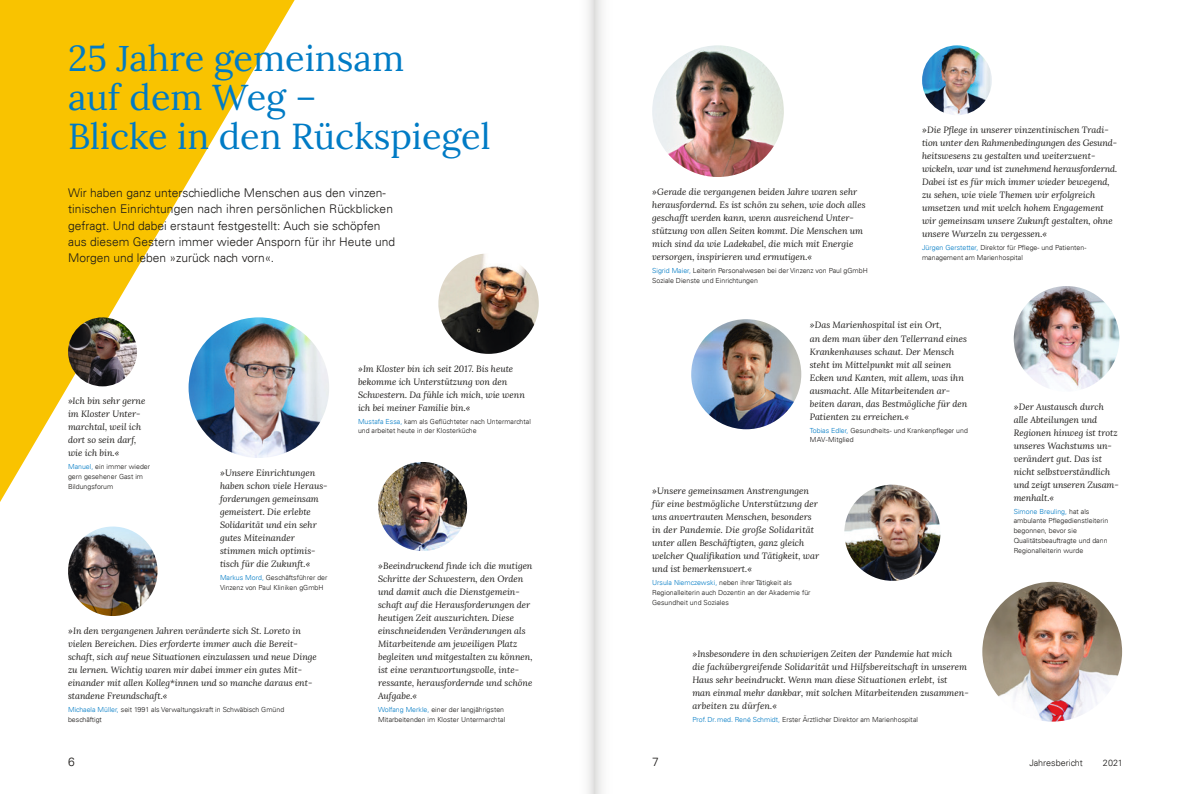
<style>
.page{position:relative;width:1191px;height:794px;background:#fff}
.page>*{position:absolute;margin:0;border:0;box-sizing:border-box;transform-origin:0 0}
.t1{font:36px/39px "Lora";color:#007bc5}
.t2{font:300 12px/16.2px "Univers LT";color:#1b1917}
.t3{font:italic 9px/13px "Lora";color:#1b1917}
.t4{font:300 9px "Univers LT";color:#1b1917}
.t5{font:300 7px/9.8px "Univers LT";color:#1b1917}
.s1{color:#007bc5}
</style>
<div class="page">
<svg style="left:0;top:0;width:382px;height:525px"></svg>
<img style="left:189px;top:317px;width:140px;height:141px;border-radius:70px">
<img style="left:378px;top:462px;width:89px;height:89px;border-radius:45px">
<img style="left:1013px;top:286px;width:106px;height:106px;border-radius:53px">
<img style="left:68px;top:317px;width:69px;height:69px;border-radius:34px">
<img style="left:438px;top:253px;width:101px;height:101px;border-radius:50px">
<img style="left:68px;top:526px;width:89px;height:90px;border-radius:45px">
<img style="left:691px;top:319px;width:110px;height:110px;border-radius:55px">
<img style="left:844px;top:484px;width:96px;height:97px;border-radius:48px">
<img style="left:982px;top:582px;width:140px;height:139px;border-radius:70px">
<img style="left:922px;top:45px;width:70px;height:70px;border-radius:35px">
<img style="left:652px;top:45px;width:132px;height:132px;border-radius:66px">
<svg style="left:588px;top:0;width:14px;height:794px"></svg>
<h1 class="t1" style="left:68px;top:36px;width:424px">25 Jahre gemeinsam<br>auf dem Weg –<br>Blicke in den Rückspiegel</h1>
<p class="t2" style="left:68px;top:185px;width:329px">Wir haben ganz unterschiedliche Menschen aus den vinzen&shy;tinischen Einrichtungen nach ihren persönlichen Rückblicken gefragt. Und dabei erstaunt festgestellt: Auch sie schöpfen aus diesem Gestern immer wieder Ansporn für ihr Heute und Morgen und leben »zurück nach vorn«.</p>
<p class="t3" style="left:68px;top:394px;width:79px">»Ich bin sehr gerne im Kloster Unter&shy;marchtal, weil ich dort so sein darf, wie ich bin.«</p>
<p class="t5" style="left:68px;top:462px;width:84px"><span class="s1">Manuel,</span> ein immer wieder gern gesehener Gast im<br>Bildungsforum</p>
<p class="t3" style="left:220px;top:466px;width:109px">»Unsere Einrichtungen haben schon viele Heraus&shy;forderungen gemeinsam gemeistert. Die erlebte<br>Solidarität und ein sehr gutes Miteinander stimmen mich optimis&shy;tisch für die Zukunft.«</p>
<p class="t5" style="left:220px;top:572px;width:109px"><span class="s1">Markus Mord,</span> Geschäftsführer der<br>Vinzenz von Paul Kliniken gGmbH</p>
<p class="t3" style="left:68px;top:624px;width:250px">»In den vergangenen Jahren veränderte sich St. Loreto in vielen Bereichen. Dies erforderte immer auch die Bereit&shy;schaft, sich auf neue Situationen einzulassen und neue Dinge zu lernen. Wichtig waren mir dabei immer ein gutes Mit&shy;einander mit allen Kolleg*innen und so manche daraus ent&shy;standene Freundschaft.«</p>
<p class="t5" style="left:68px;top:704px;width:218px"><span class="s1">Michaela Müller,</span> seit 1991 als Verwaltungskraft in Schwäbisch Gmünd beschäftigt</p>
<p class="t3" style="left:358px;top:362px;width:168px">»Im Kloster bin ich seit 2017. Bis heute bekomme ich Unterstützung von den Schwestern. Da fühle ich mich, wie wenn ich bei meiner Familie bin.«</p>
<p class="t5" style="left:358px;top:416px;width:174px"><span class="s1">Mustafa Essa,</span> kam als Geflüchteter nach Untermarchtal und arbeitet heute in der Klosterküche</p>
<p class="t3" style="left:378px;top:559px;width:156px">»Beeindruckend finde ich die mutigen Schritte der Schwestern, den Orden und damit auch die Dienstgemein&shy;schaft auf die Herausforderungen der heutigen Zeit auszurichten. Diese einschneidenden Veränderungen als Mitarbeitende am jeweiligen Platz begleiten und mitgestalten zu können, ist eine verantwortungsvolle, inte&shy;ressante, herausfordernde und schöne Aufgabe.«</p>
<p class="t5" style="left:378px;top:704px;width:129px"><span class="s1">Wolfang Merkle,</span> einer der langjährigsten<br>Mitarbeitenden im Kloster Untermarchtal</p>
<p class="t3" style="left:652px;top:185px;width:215px">»Gerade die vergangenen beiden Jahre waren sehr herausfordernd. Es ist schön zu sehen, wie doch alles geschafft werden kann, wenn ausreichend Unter&shy;stützung von allen Seiten kommt. Die Menschen um mich sind da wie Ladekabel, die mich mit Energie versorgen, inspirieren und ermutigen.«</p>
<p class="t5" style="left:652px;top:265px;width:217px"><span class="s1">Sigrid Maier,</span> Leiterin Personalwesen bei der Vinzenz von Paul gGmbH<br>Soziale Dienste und Einrichtungen</p>
<p class="t3" style="left:922px;top:123px;width:197px">»Die Pflege in unserer vinzentinischen Tradi&shy;tion unter den Rahmenbedingungen des Gesund&shy;heitswesens zu gestalten und weiterzuent&shy;wickeln, war und ist zunehmend herausfordernd.<br>Dabei ist es für mich immer wieder bewegend, zu sehen, wie viele Themen wir erfolgreich umsetzen und mit welch hohem Engagement wir gemeinsam unsere Zukunft gestalten, ohne unsere Wurzeln zu vergessen.«</p>
<p class="t5" style="left:922px;top:243px;width:166px"><span class="s1">Jürgen Gerstetter,</span> Direktor für Pflege- und Patienten&shy;management am Marienhospital</p>
<p class="t3" style="left:809px;top:319px;width:159px">»Das Marienhospital ist ein Ort,<br>an dem man über den Tellerrand eines Krankenhauses schaut. Der Mensch steht im Mittelpunkt mit all seinen Ecken und Kanten, mit allem, was ihn ausmacht. Alle Mitarbeitenden ar&shy;beiten daran, das Bestmögliche für den Patienten zu erreichen.«</p>
<p class="t5" style="left:809px;top:425px;width:160px"><span class="s1">Tobias Edler,</span> Gesundheits- und Krankenpfleger und<br>MAV-Mitglied</p>
<p class="t3" style="left:652px;top:484px;width:168px">»Unsere gemeinsamen Anstrengungen für eine bestmögliche Unterstützung der uns anvertrauten Menschen, besonders in der Pandemie. Die große Solidarität unter allen Beschäftigten, ganz gleich welcher Qualifikation und Tätigkeit, war und ist bemerkenswert.«</p>
<p class="t5" style="left:652px;top:577px;width:160px"><span class="s1">Ursula Niemczewski,</span> neben ihrer Tätigkeit als<br>Regionalleiterin auch Dozentin an der Akademie für<br>Gesundheit und Soziales</p>
<p class="t3" style="left:692px;top:646px;width:278px">»Insbesondere in den schwierigen Zeiten der Pandemie hat mich<br>die fachübergreifende Solidarität und Hilfsbereitschaft in unserem Haus sehr beeindruckt. Wenn man diese Situationen erlebt, ist<br>man einmal mehr dankbar, mit solchen Mitarbeitenden zusammen&shy;arbeiten zu dürfen.«</p>
<p class="t5" style="left:692px;top:714px;width:227px"><span class="s1">Prof.Dr.med. René Schmidt,</span> Erster Ärztlicher Direktor am Marienhospital</p>
<p class="t3" style="left:1013px;top:399px;width:106px">»Der Austausch durch alle Abteilungen und<br>Regionen hinweg ist trotz unseres Wachstums un&shy;verändert gut. Das ist nicht selbstverständlich und zeigt unseren Zusam&shy;menhalt.«</p>
<p class="t5" style="left:1013px;top:506px;width:96px"><span class="s1">Simone Breuling,</span> hat als ambulante Pflegedienstleiterin begonnen, bevor sie<br>Qualitätsbeauftragte und dann<br>Regionalleiterin wurde</p>
<h2 class="t2" style="left:68px;top:753px;width:8px">6</h2>
<h2 class="t2" style="left:652px;top:753px;width:8px">7</h2>
<p class="t4" style="left:1029px;top:757px;width:55px">Jahresbericht</p>
<p class="t4" style="left:1102px;top:757px;width:22px">2021</p>
</div>
